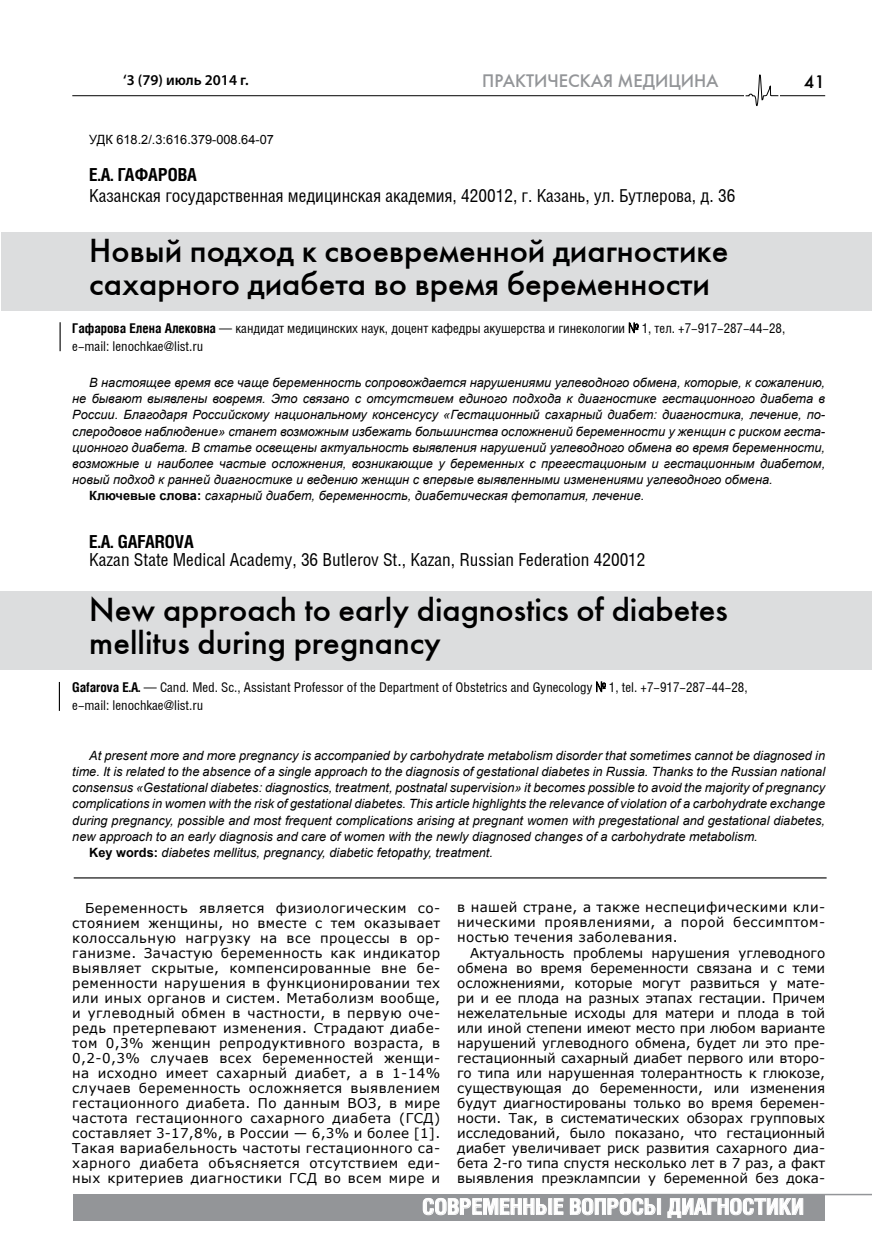
<style>
.page{position:relative;width:872px;height:1255px;background:#fff}
.page>*{position:absolute;margin:0;border:0;box-sizing:border-box;transform-origin:0 0}
.t1{font:33px/33px "Futuris C";color:#000}
.t2{font:700 21.75px "Helios Cond";color:#fff;scale:1.05 1}
.t3{font:18px "Helios Cond";color:#000}
.t4{font:700 18px "Helios Cond";color:#000}
.t5{font:18px "Futuris C";color:#939598}
.t6{font:18px "Futuris C";color:#000}
.t7{font:600 15px "Myriad Pro";color:#000}
.t8{font:13.5px/15px "Verdana";letter-spacing:.03em;color:#000;text-align:justify}
.t9{font:13.5px/18px "Helios Cond";color:#000}
.t10{font:italic 12.75px "Arial";color:#000}
.t11{font:12.75px "Arial";color:#000}
.s1{font-weight:700}
.s2{font-weight:100}
.s3{font-weight:700;font-style:normal}
</style>
<div class="page">
<hr style="left:72px;top:95px;width:753px;height:1px;background:#000">
<div style="left:74px;top:1193px;width:751px;height:27px;background:#939598"></div>
<svg style="left:423px;top:1198px;width:140px;height:16px"></svg>
<svg style="left:570px;top:1198px;width:91px;height:16px"></svg>
<svg style="left:667px;top:1198px;width:136px;height:19px"></svg>
<hr style="left:623px;top:1193px;width:249px;height:2px;background:#939598">
<div style="left:744px;top:73px;width:35px;height:33px;background:#fff"></div>
<svg style="left:745px;top:74px;width:34px;height:32px"></svg>
<hr style="left:74px;top:877px;width:752px;height:1px;background:#000">
<div style="left:1px;top:232px;width:871px;height:78px;background:#dcddde"></div>
<div style="left:1px;top:591px;width:871px;height:79px;background:#dcddde"></div>
<svg style="left:60px;top:322px;width:1px;height:29px"></svg>
<svg style="left:59px;top:682px;width:1px;height:29px"></svg>
<svg style="left:628px;top:322px;width:11px;height:12px"></svg>
<svg style="left:596px;top:681px;width:10px;height:12px"></svg>
<p class="t7" style="left:123px;top:71px;width:127px">‘3 (79) июль 2014 г.</p>
<h3 class="t5" style="left:482px;top:69px;width:238px">ПРАКТИЧЕСКАЯ МЕДИЦИНА</h3>
<h3 class="t6" style="left:804px;top:71px;width:23px">41</h3>
<p class="t11" style="left:89px;top:131px;width:186px">УДК 618.2/.3:616.379-008.64-07</p>
<h3 class="t4" style="left:89px;top:164px;width:70px">Е.А. ГАФАРОВА</h3>
<h3 class="t3" style="left:89px;top:186px;width:647px">Казанская государственная медицинская академия, 420012, г. Казань, ул. Бутлерова, д. 36</h3>
<h1 class="t1" style="left:89px;top:234px;width:640px">Новый подход к своевременной диагностике сахарного диабета во время беременности</h1>
<p class="t9" style="left:72px;top:319px;width:714px"><span class="s1">Гафарова Елена Алековна</span> — кандидат медицинских наук, доцент кафедры акушерства и гинекологии <span class="s2">№</span> 1, тел. +7-917-287-44-28, e-mail: lenochkae@list.ru</p>
<p class="t10" style="left:89px;top:374px;width:737px">В настоящее время все чаще беременность сопровождается нарушениями углеводного обмена, которые, к сожалению,</p>
<p class="t10" style="left:72px;top:390px;width:754px">не бывают выявлены вовремя. Это связано с отсутствием единого подхода к диагностике гестационного диабета в</p>
<p class="t10" style="left:72px;top:406px;width:754px">России. Благодаря Российскому национальному консенсусу «Гестационный сахарный диабет: диагностика, лечение, по-</p>
<p class="t10" style="left:72px;top:423px;width:754px">слеродовое наблюдение» станет возможным избежать большинства осложнений беременности у женщин с риском геста-</p>
<p class="t10" style="left:72px;top:439px;width:754px">ционного диабета. В статье освещены актуальность выявления нарушений углеводного обмена во время беременности,</p>
<p class="t10" style="left:72px;top:455px;width:754px">возможные и наиболее частые осложнения, возникающие у беременных с прегестационым и гестационным диабетом,</p>
<p class="t10" style="left:72px;top:471px;width:702px">новый подход к ранней диагностике и ведению женщин с впервые выявленными изменениями углеводного обмена.</p>
<p class="t10" style="left:89px;top:487px;width:556px"><span class="s3">Ключевые слова:</span> сахарный диабет, беременность, диабетическая фетопатия, лечение.</p>
<h3 class="t4" style="left:89px;top:531px;width:39px">E.A. GAFARO</h3>
<h3 class="t4" style="left:175px;top:531px;width:20px">VA</h3>
<h3 class="t3" style="left:89px;top:550px;width:558px">Kazan State Medical Academy, 36 Butlerov St., Kazan, Russian Federation 420012</h3>
<h1 class="t1" style="left:89px;top:593px;width:640px">New approach to early diagnostics of diabetes mellitus during pregnancy</h1>
<p class="t9" style="left:72px;top:678px;width:677px"><span class="s1">Gafarova E.A.</span> — Cand. Med. Sc., Assistant Professor of the Department of Obstetrics and Gynecology <span class="s2">№</span> 1, tel. +7-917-287-44-28, e-mail: lenochkae@list.ru</p>
<p class="t10" style="left:89px;top:747px;width:737px">At present more and more pregnancy is accompanied by carbohydrate metabolism disorder that sometimes cannot be diagnosed in</p>
<p class="t10" style="left:72px;top:763px;width:754px">time. It is related to the absence of a single approach to the diagnosis of gestational diabetes in Russia. Thanks to the Russian national</p>
<p class="t10" style="left:72px;top:779px;width:754px">consensus «Gestational diabetes: diagnostics, treatment, postnatal supervision» it becomes possible to avoid the majority of pregnancy</p>
<p class="t10" style="left:72px;top:795px;width:754px">complications in women with the risk of gestational diabetes. This article highlights the relevance of violation of a carbohydrate exchange</p>
<p class="t10" style="left:72px;top:811px;width:754px">during pregnancy, possible and most frequent complications arising at pregnant women with pregestational and gestational diabetes,</p>
<p class="t10" style="left:72px;top:828px;width:687px">new approach to an early diagnosis and care of women with the newly diagnosed changes of a carbohydrate metabolism.</p>
<p class="t10" style="left:89px;top:844px;width:405px"><span class="s3">Key words:</span> diabetes mellitus, pregnancy, diabetic fetopathy, treatment.</p>
<p class="t8" style="left:72px;top:899px;width:369px;text-indent:13px">Беременность является физиологическим со&shy;стоянием женщины, но вместе с тем оказывает колоссальную нагрузку на все процессы в ор&shy;ганизме. Зачастую беременность как индикатор выявляет скрытые, компенсированные вне бе&shy;ременности нарушения в функционировании тех или иных органов и систем. Метаболизм вообще, и углеводный обмен в частности, в первую оче&shy;редь претерпевают изменения. Страдают диабе&shy;том 0,3% женщин репродуктивного возраста, в 0,2-0,3% случаев всех беременностей женщи&shy;на исходно имеет сахарный диабет, а в 1-14% случаев беременность осложняется выявлением гестационного диабета. По данным ВОЗ, в мире частота гестационного сахарного диабета (ГСД) составляет 3-17,8%, в России — 6,3% и более [1].<br>Такая вариабельность частоты гестационного са&shy;харного диабета объясняется отсутствием еди&shy;ных критериев диагностики ГСД во всем мире и</p>
<p class="t8" style="left:457px;top:899px;width:369px">в нашей стране, а также неспецифическими кли&shy;ническими проявлениями, а порой бессимптом&shy;ностью течения заболевания.</p>
<p class="t8" style="left:457px;top:944px;width:369px;text-indent:13px">Актуальность проблемы нарушения углеводного обмена во время беременности связана и с теми осложнениями, которые могут развиться у мате&shy;ри и ее плода на разных этапах гестации. Причем нежелательные исходы для матери и плода в той или иной степени имеют место при любом варианте нарушений углеводного обмена, будет ли это пре&shy;гестационный сахарный диабет первого или второ&shy;го типа или нарушенная толерантность к глюкозе, существующая до беременности, или изменения будут диагностированы только во время беремен&shy;ности. Так, в систематических обзорах групповых исследований, было показано, что гестационный диабет увеличивает риск развития сахарного диа&shy;бета 2-го типа спустя несколько лет в 7 раз, а факт выявления преэклампсии у беременной без дока-</p>
<h2 class="t2" style="left:422px;top:1193px;width:365px">Современные вопросы диагностики</h2>
</div>
